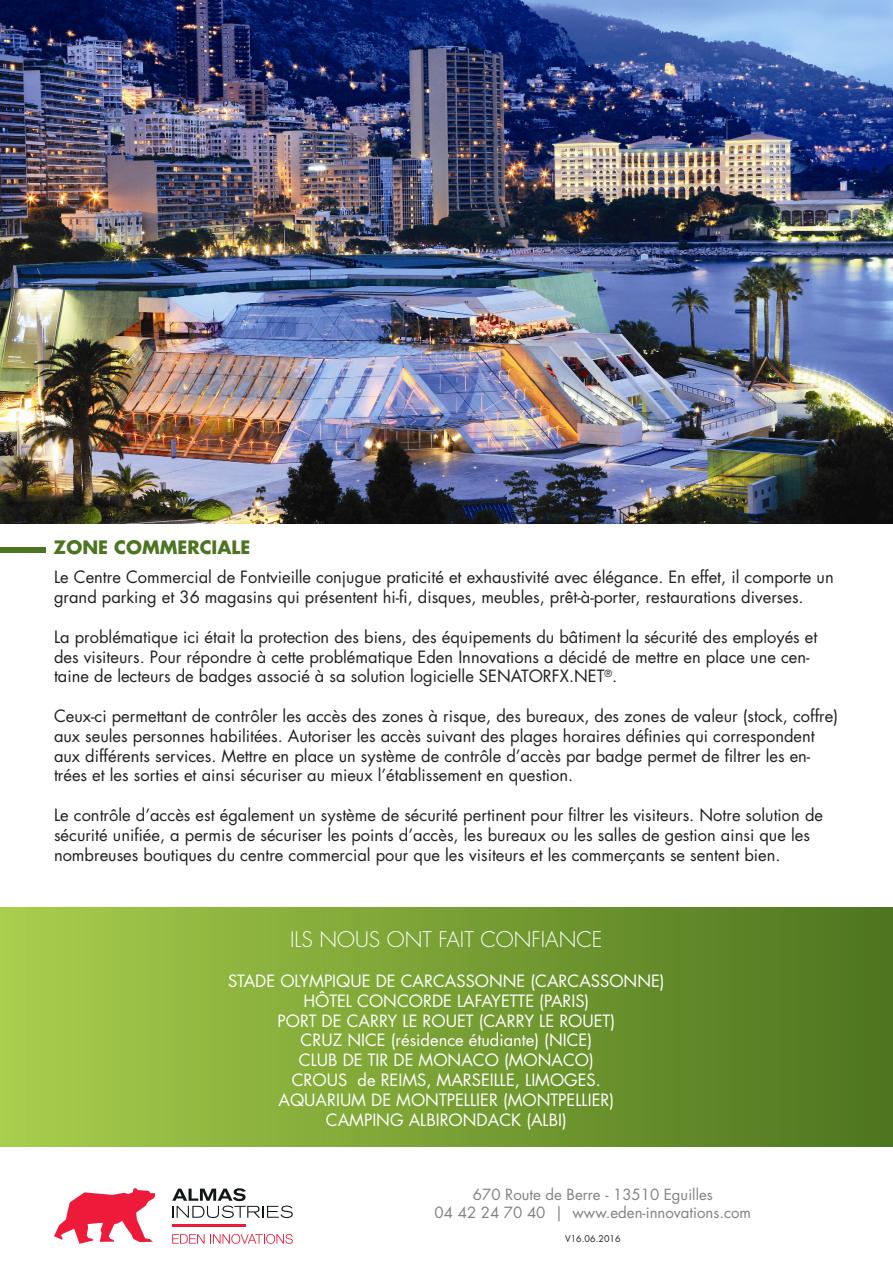
<style>
.page{position:relative;width:893px;height:1263px;background:#fff}
.page>*{position:absolute;margin:0;border:0;box-sizing:border-box;transform-origin:0 0}
.t1{font:300 21px "Futura";color:#fff}
.t2{font:700 18px "Futura";color:#4b7520}
.t3{font:16.5px/19.8px "Futura";color:#231f20}
.t4{font:16.5px "Futura";color:#fff}
.t5{font:15px/18px "Futura";color:#808285;text-align:center}
.t6{font:9px "Futura";color:#231f20}
</style>
<div class="page">
<div style="left:0;top:908px;width:893px;height:238px;background:linear-gradient(to right,#a8cd4d,#4c741e)"></div>
<div style="left:0;top:547px;width:45px;height:5px;background:#4b7520"></div>
<img style="left:0;top:0;width:893px;height:523px">
<svg style="left:172px;top:1188px;width:121px;height:30px"></svg>
<hr style="left:172px;top:1224px;width:74px;height:3px;background:#ed1a3a">
<svg style="left:54px;top:1188px;width:101px;height:56px"></svg>
<svg style="left:172px;top:1234px;width:121px;height:10px"></svg>
<p class="t2" style="left:54px;top:535px;width:198px">ZONE COMMERCIALE</p>
<p class="t3" style="left:54px;top:568px;width:781px">Le Centre Commercial de Fontvieille conjugue praticité et exhaustivité avec élégance. En effet, il comporte un grand parking et 36 magasins qui présentent hi-fi, disques, meubles, prêt-à-porter, restaurations diverses.</p>
<p class="t3" style="left:54px;top:627px;width:765px">La problématique ici était la protection des biens, des équipements du bâtiment la sécurité des employés et des visiteurs. Pour répondre à cette problématique Eden Innovations a décidé de mettre en place une cen&shy;taine de lecteurs de badges associé à sa solution logicielle SENATORFX.NET<sup>®</sup>.</p>
<p class="t3" style="left:54px;top:706px;width:785px">Ceux-ci permettant de contrôler les accès des zones à risque, des bureaux, des zones de valeur (stock, coffre) aux seules personnes habilitées. Autoriser les accès suivant des plages horaires définies qui correspondent aux différents services. Mettre en place un système de contrôle d’accès par badge permet de filtrer les en&shy;trées et les sorties et ainsi sécuriser au mieux l’établissement en question.</p>
<p class="t3" style="left:54px;top:805px;width:771px">Le contrôle d’accès est également un système de sécurité pertinent pour filtrer les visiteurs. Notre solution de sécurité unifiée, a permis de sécuriser les points d’accès, les bureaux ou les salles de gestion ainsi que les nombreuses boutiques du centre commercial pour que les visiteurs et les commerçants se sentent bien.</p>
<p class="t1" style="left:290px;top:927px;width:314px">ILS NOUS ONT FAIT CONFIANCE</p>
<p class="t4" style="left:228px;top:970px;width:438px">STADE OLYMPIQUE DE CARCASSONNE (CARCASSONNE)</p>
<p class="t4" style="left:303px;top:990px;width:287px">HÔTEL CONCORDE LAFAYETTE (PARIS)</p>
<p class="t4" style="left:278px;top:1010px;width:339px">PORT DE CARRY LE ROUET (CARRY LE ROUET)</p>
<p class="t4" style="left:301px;top:1030px;width:293px">CRUZ NICE (résidence étudiante) (NICE)</p>
<p class="t4" style="left:299px;top:1049px;width:296px">CLUB DE TIR DE MONACO (MONACO)</p>
<p class="t4" style="left:292px;top:1069px;width:311px">CROUS de REIMS, MARSEILLE, LIMOGES.</p>
<p class="t4" style="left:278px;top:1089px;width:337px">AQUARIUM DE MONTPELLIER (MONTPELLIER)</p>
<p class="t4" style="left:326px;top:1109px;width:242px">CAMPING ALBIRONDACK (ALBI)</p>
<p class="t5" style="left:435px;top:1185px;width:318px">670 Route de Berre - 13510 Eguilles<br>04 42 24 70 40 | www.eden-innovations.com</p>
<p class="t6" style="left:565px;top:1233px;width:57px">V16.06.2016</p>
</div>
